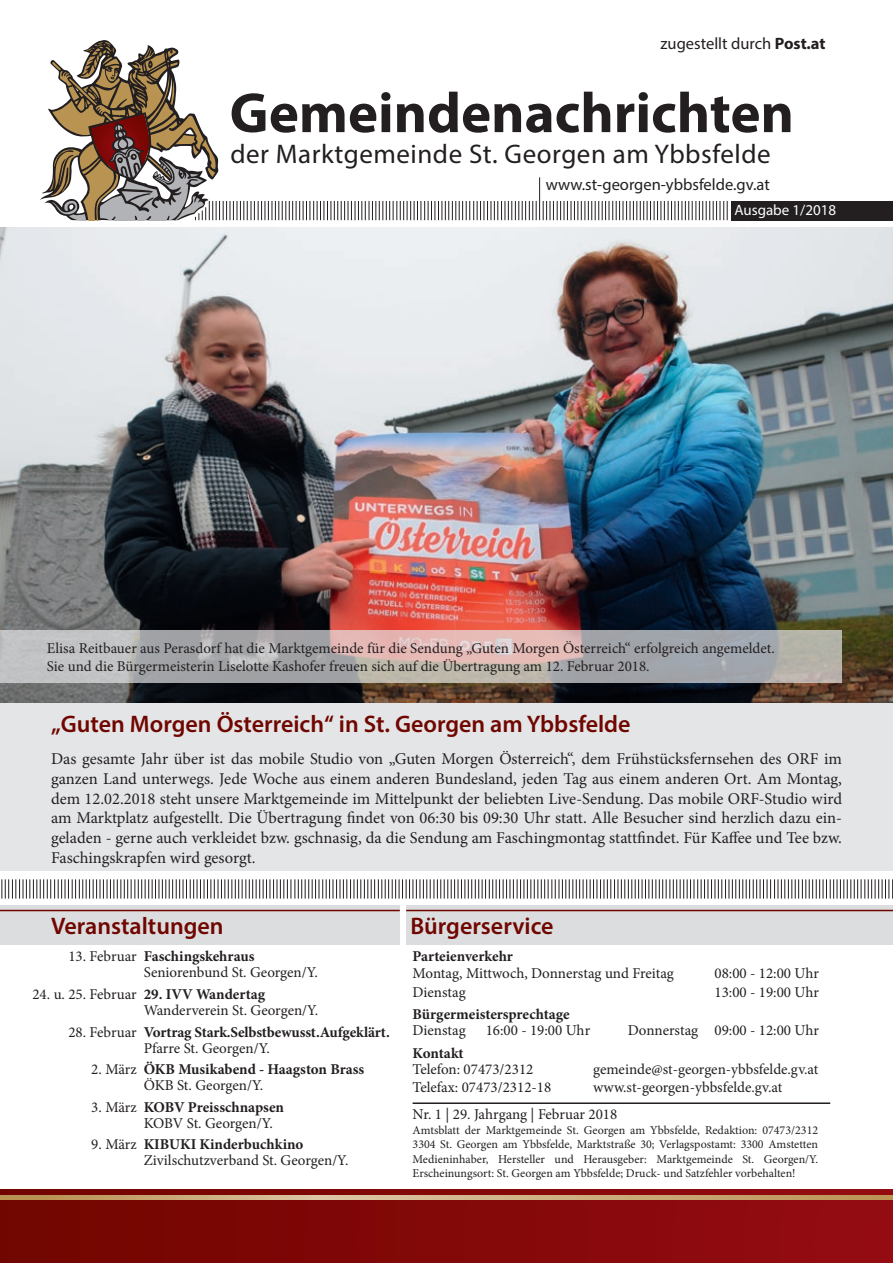
<style>
.page{position:relative;width:893px;height:1263px;background:#fff}
.page>*{position:absolute;margin:0;border:0;box-sizing:border-box;transform-origin:0 0}
.t1{font:700 57px "Myriad Pro";color:#231f20}
.t2{font:27px "Myriad Pro";letter-spacing:.02em;color:#231f20}
.t3{font:600 24px "Myriad Pro";color:#700600}
.t4{font:16.5px/19.8px "Minion Pro";color:#231f20;text-align:justify}
.t5{font:16.5px "Myriad Pro";color:#231f20}
.t6{font:15px/18px "Minion Pro";color:#231f20}
.t7{font:700 15px "Minion Pro";color:#231f20}
.t8{font:15px "Myriad Pro";color:#fff}
.t9{font:12px/14.4px "Minion Pro";color:#231f20;text-align:justify}
.s1{font-weight:700}
</style>
<div class="page">
<hr style="left:539px;top:177px;width:1px;height:43px;background:#231f20">
<svg style="left:543px;top:201px;width:185px;height:19px"></svg>
<svg style="left:1px;top:879px;width:892px;height:19px"></svg>
<svg style="left:40px;top:40px;width:497px;height:180px"></svg>
<div style="left:731px;top:201px;width:162px;height:19px;background:#231f20"></div>
<div style="left:0;top:1189px;width:893px;height:74px;background:linear-gradient(to right,#740a02,#961015)"></div>
<svg style="left:0;top:1195px;width:893px;height:4px;background:#caab79"></svg>
<div style="left:406px;top:905px;width:487px;height:40px;background:#dcdddf"></div>
<div style="left:0;top:905px;width:400px;height:40px;background:#dcdddf"></div>
<hr style="left:406px;top:910px;width:487px;height:1px;background:#700600">
<hr style="left:0;top:910px;width:400px;height:1px;background:#700600">
<hr style="left:413px;top:1102px;width:417px;height:2px;background:#231f20">
<img style="left:0;top:228px;width:893px;height:475px">
<div style="left:0;top:703px;width:893px;height:167px;background:#e4e5e7"></div>
<svg style="left:0;top:630px;width:842px;height:52px;background:#b7b0b0"></svg>
<p class="t5" style="left:661px;top:33px;width:166px">zugestellt durch <span class="s1">Post.at</span></p>
<h1 class="t1" style="left:230px;top:76px;width:566px">Gemeindenachrichten</h1>
<h2 class="t2" style="left:230px;top:137px;width:542px">der Marktgemeinde St. Georgen am Ybbsfelde</h2>
<p class="t5" style="left:546px;top:174px;width:226px">www.st-georgen-ybbsfelde.gv.at</p>
<p class="t8" style="left:734px;top:201px;width:103px">Ausgabe 1/2018</p>
<p class="t6" style="left:47px;top:639px;width:729px">Elisa Reitbauer aus Perasdorf hat die Marktgemeinde für die Sendung „Guten Morgen Österreich“ erfolgreich angemeldet.<br>Sie und die Bürgermeisterin Liselotte Kashofer freuen sich auf die Übertragung am 12. Februar 2018.</p>
<h3 class="t3" style="left:51px;top:709px;width:581px">„Guten Morgen Österreich“ in St. Georgen am Ybbsfelde</h3>
<p class="t4" style="left:51px;top:749px;width:792px">Das gesamte Jahr über ist das mobile Studio von „Guten Morgen Österreich“, dem Frühstücksfernsehen des ORF im ganzen Land unterwegs. Jede Woche aus einem anderen Bundesland, jeden Tag aus einem anderen Ort. Am Montag, dem 12.02.2018 steht unsere Marktgemeinde im Mittelpunkt der beliebten Live-Sendung. Das mobile ORF-Studio wird am Marktplatz aufgestellt. Die Übertragung findet von 06:30 bis 09:30 Uhr statt. Alle Besucher sind herzlich dazu ein&shy;geladen - gerne auch verkleidet bzw. gschnasig, da die Sendung am Faschingmontag stattfindet. Für Kaffee und Tee bzw.<br>Faschingskrapfen wird gesorgt.</p>
<h3 class="t3" style="left:51px;top:911px;width:174px">Veranstaltungen</h3>
<h3 class="t3" style="left:410px;top:911px;width:145px">Bürgerservice</h3>
<p class="t7" style="left:413px;top:946px;width:102px">Parteienverkehr</p>
<p class="t6" style="left:68px;top:947px;width:70px">13. Februar</p>
<p class="t6" style="left:32px;top:985px;width:106px">24. u. 25. Februar</p>
<p class="t6" style="left:68px;top:1023px;width:70px">28. Februar</p>
<p class="t6" style="left:91px;top:1060px;width:47px">2. März</p>
<p class="t6" style="left:91px;top:1098px;width:47px">3. März</p>
<p class="t6" style="left:91px;top:1135px;width:47px">9. März</p>
<p class="t7" style="left:144px;top:946px;width:112px">Faschingskehraus</p>
<p class="t7" style="left:144px;top:983px;width:123px">29. IVV Wandertag</p>
<p class="t7" style="left:144px;top:1021px;width:248px">Vortrag Stark.Selbstbewusst.Aufgeklärt.</p>
<p class="t7" style="left:144px;top:1059px;width:222px">ÖKB Musikabend - Haagston Brass</p>
<p class="t7" style="left:144px;top:1096px;width:142px">KOBV Preisschnapsen</p>
<p class="t7" style="left:144px;top:1134px;width:161px">KIBUKI Kinderbuchkino</p>
<p class="t6" style="left:144px;top:964px;width:176px">Seniorenbund St. Georgen/Y.</p>
<p class="t6" style="left:144px;top:1001px;width:176px">Wanderverein St. Georgen/Y.</p>
<p class="t6" style="left:144px;top:1039px;width:128px">Pfarre St. Georgen/Y.</p>
<p class="t6" style="left:144px;top:1076px;width:121px">ÖKB St. Georgen/Y.</p>
<p class="t6" style="left:144px;top:1114px;width:131px">KOBV St. Georgen/Y.</p>
<p class="t6" style="left:144px;top:1151px;width:206px">Zivilschutzverband St. Georgen/Y.</p>
<p class="t6" style="left:413px;top:964px;width:263px">Montag, Mittwoch, Donnerstag und Freitag</p>
<p class="t6" style="left:714px;top:964px;width:106px">08:00 - 12:00 Uhr</p>
<p class="t6" style="left:714px;top:983px;width:106px">13:00 - 19:00 Uhr</p>
<p class="t6" style="left:714px;top:1022px;width:106px">09:00 - 12:00 Uhr</p>
<p class="t6" style="left:413px;top:983px;width:55px">Dienstag</p>
<p class="t7" style="left:413px;top:1004px;width:159px">Bürgermeistersprechtage</p>
<p class="t7" style="left:413px;top:1042px;width:53px">Kontakt</p>
<p class="t6" style="left:486px;top:1022px;width:106px">16:00 - 19:00 Uhr</p>
<p class="t6" style="left:413px;top:1022px;width:55px">Dienstag</p>
<p class="t6" style="left:413px;top:1060px;width:140px">Telefon: 07473/2312<br>Telefax: 07473/2312-18</p>
<p class="t6" style="left:413px;top:1106px;width:206px">Nr. 1 | 29. Jahrgang | Februar 2018</p>
<p class="t9" style="left:413px;top:1123px;width:407px">Amtsblatt der Marktgemeinde St. Georgen am Ybbsfelde, Redaktion: 07473/2312<br>3304 St. Georgen am Ybbsfelde, Marktstraße 30; Verlagspostamt: 3300 Amstetten Medieninhaber, Hersteller und Herausgeber: Marktgemeinde St. Georgen/Y.<br>Erscheinungsort: St. Georgen am Ybbsfelde; Druck- und Satzfehler vorbehalten!</p>
<p class="t6" style="left:628px;top:1022px;width:72px">Donnerstag</p>
<p class="t6" style="left:593px;top:1060px;width:227px">gemeinde@st-georgen-ybbsfelde.gv.at www.st-georgen-ybbsfelde.gv.at</p>
</div>
